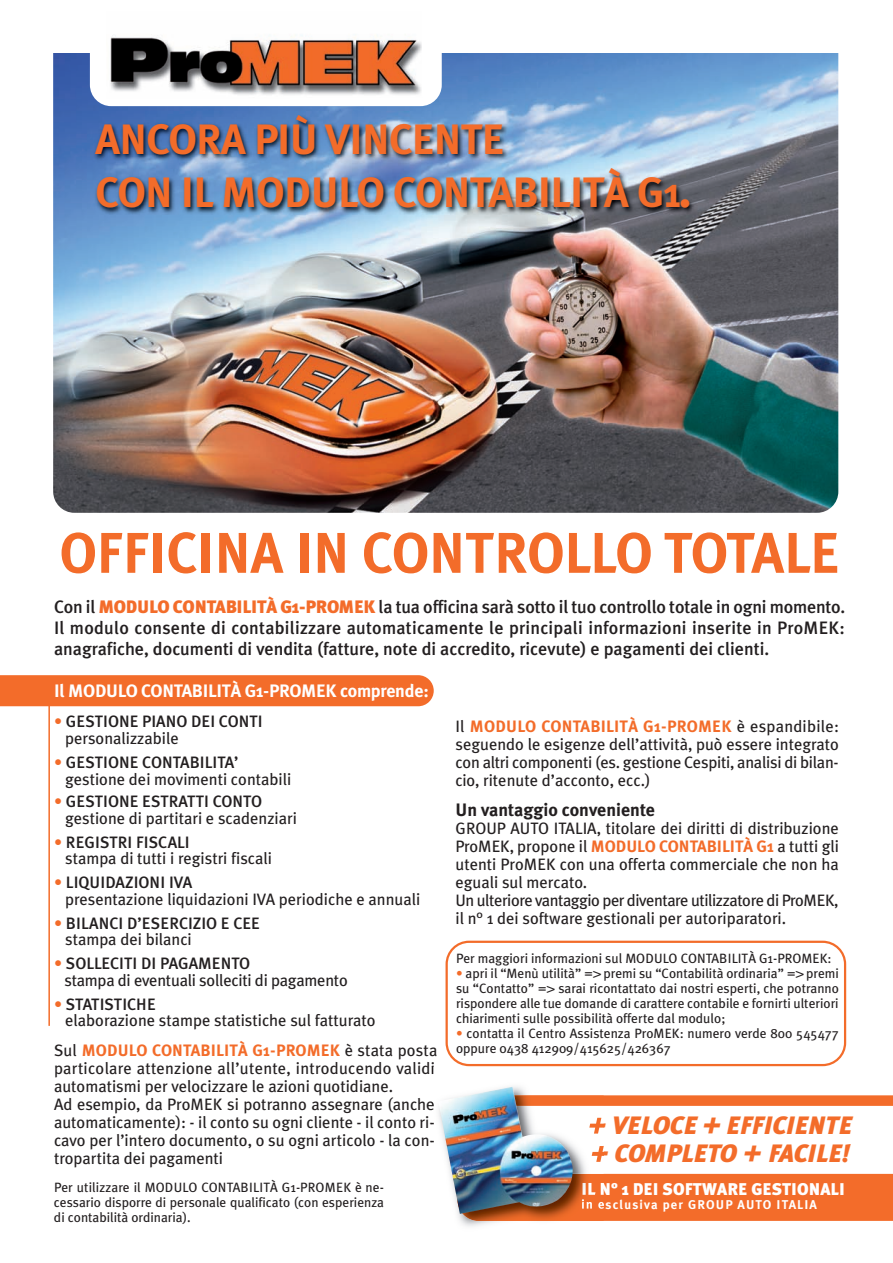
<style>
.page{position:relative;width:893px;height:1263px;background:#fff}
.page>*{position:absolute;margin:0;border:0;box-sizing:border-box;transform-origin:0 0}
.t1{font:700 57.3px "Meta Plus";color:#f36c2a}
.t2{font:700 42.45px/52.9px "Meta Plus";letter-spacing:-.015em;color:#f36c2a}
.t3{font:italic 900 25.05px/28.2px "Meta Plus";color:#f36c2a}
.t4{font:500 18px/21px "Meta Plus";color:#231f20;text-align:justify}
.t5{font:700 18px "Meta Plus";letter-spacing:-.015em;color:#fff}
.t6{font:700 18px "Meta Plus";color:#231f20}
.t7{font:900 16.95px "Meta Plus";letter-spacing:.005em;color:#fff}
.t8{font:16.5px/18px "Meta Plus";color:#231f20}
.t9{font:500 16.5px/16.5px "Meta Plus";color:#231f20}
.t10{font:13.5px/15px "Meta Plus";color:#231f20;text-align:justify}
.t11{font:700 12.75px "Meta Plus";letter-spacing:.09em;color:#fff}
.s1{font-weight:900;font-style:italic}
.s2{font-weight:900;color:#f36c2a}
.s3{font-weight:400;color:#f36c2a}
.s4{font-weight:400}
.s5{color:#f36c2a}
.s6{font-weight:500}
.s7{font-weight:700;color:#f36c2a}
.s8{font-family:"Helvetica"}
</style>
<div class="page">
<div style="left:0;top:675px;width:434px;height:31px;background:#f36c2a"></div>
<div style="left:604px;top:1095px;width:289px;height:126px;background:#f36c2a"></div>
<svg style="left:604px;top:1106px;width:289px;height:68px"></svg>
<img style="left:53px;top:54px;width:785px;height:459px">
<img style="left:88px;top:112px;width:717px;height:126px">
<img style="left:431px;top:1067px;width:96px;height:160px">
<img style="left:457px;top:1095px;width:147px;height:126px">
<img style="left:482px;top:1106px;width:21px;height:68px">
<img style="left:583px;top:1183px;width:21px;height:12px">
<img style="left:582px;top:1199px;width:22px;height:11px">
<img style="left:589px;top:1116px;width:15px;height:18px">
<img style="left:592px;top:1144px;width:12px;height:19px">
<img style="left:519px;top:1130px;width:54px;height:83px">
<div style="left:90px;top:20px;width:352px;height:86px;background:#fff;border-radius:21px"></div>
<img style="left:110px;top:35px;width:312px;height:60px">
<hr style="left:48px;top:696px;width:2px;height:330px;background:#f36c2a">
<svg style="left:446px;top:941px;width:400px;height:125px"></svg>
<h2 class="t2" style="left:95px;top:113px;width:598px">ANCORA PIÙ VINCENTE<br>CON IL MODULO CONTABILITÀ G1<span class="s1">.</span></h2>
<h1 class="t1" style="left:59px;top:519px;width:782px">OFFICINA IN CONTROLLO TOTALE</h1>
<p class="t4" style="left:54px;top:597px;width:793px">Con il <span class="s2">MODULO CONTABILITÀ G1-PROMEK</span> la tua officina sarà sotto il tuo controllo totale in ogni momento.<br>Il modulo consente di contabilizzare automaticamente le principali informazioni inserite in ProMEK: anagrafiche, documenti di vendita (fatture, note di accredito, ricevute) e pagamenti dei clienti.</p>
<p class="t5" style="left:54px;top:681px;width:376px">Il MODULO CONTABILITÀ G1-PROMEK comprende:</p>
<p class="t9" style="left:65px;top:713px;width:199px;text-indent:-11px"><span class="s3">•</span> GESTIONE PIANO DEI CONTI <span class="s4">personalizzabile</span></p>
<p class="t8" style="left:65px;top:754px;width:228px;line-height:16.5px;text-indent:-11px"><span class="s5">•</span> <span class="s6">GESTIONE CONTABILITA’ </span>gestione dei movimenti contabili</p>
<p class="t8" style="left:65px;top:793px;width:233px;line-height:16.5px;text-indent:-11px"><span class="s5">•</span> <span class="s6">GESTIONE ESTRATTI CONTO </span>gestione di partitari e scadenziari</p>
<p class="t8" style="left:65px;top:833px;width:208px;line-height:16.5px;text-indent:-11px"><span class="s5">•</span> <span class="s6">REGISTRI FISCALI<br></span>stampa di tutti i registri fiscali</p>
<p class="t8" style="left:65px;top:874px;width:357px;line-height:16.5px;text-indent:-11px"><span class="s5">•</span> <span class="s6">LIQUIDAZIONI IVA<br></span>presentazione liquidazioni IVA periodiche e annuali</p>
<p class="t9" style="left:65px;top:914px;width:196px;text-indent:-11px"><span class="s3">•</span> BILANCI D’ESERCIZIO E CEE <span class="s4">stampa dei bilanci</span></p>
<p class="t8" style="left:64px;top:955px;width:285px;line-height:16.5px;text-indent:-10px"><span class="s5">•</span> <span class="s6">SOLLECITI DI PAGAMENTO<br></span>stampa di eventuali solleciti di pagamento</p>
<p class="t8" style="left:65px;top:995px;width:312px;line-height:16.5px;text-indent:-11px"><span class="s5">•</span> <span class="s6">STATISTICHE<br></span>elaborazione stampe statistiche sul fatturato</p>
<p class="t8" style="left:54px;top:1041px;width:385px">Sul <span class="s7">MODULO CONTABILITÀ G1-PROMEK</span> è stata posta particolare attenzione all’utente, introducendo validi automatismi per velocizzare le azioni quotidiane.<br>Ad esempio, da ProMEK si potranno assegnare (anche automaticamente): - il conto su ogni cliente - il conto ri&shy;cavo per l’intero documento, o su ogni articolo - la con&shy;tropartita dei pagamenti</p>
<p class="t10" style="left:54px;top:1180px;width:332px">Per utilizzare il MODULO CONTABILITÀ G1-PROMEK è ne&shy;cessario disporre di personale qualificato (con esperienza di contabilità ordinaria).</p>
<p class="t8" style="left:455px;top:718px;width:385px;text-align:justify">Il <span class="s7">MODULO CONTABILITÀ G1-PROMEK</span> è espandibile: seguendo le esigenze dell’attività, può essere integrato con altri componenti (es. gestione Cespiti, analisi di bilan&shy;cio, ritenute d’acconto, ecc.)</p>
<p class="t6" style="left:455px;top:799px;width:201px">Un vantaggio conveniente</p>
<p class="t8" style="left:455px;top:820px;width:385px">GROUP AUTO ITALIA, titolare dei diritti di distribuzione ProMEK, propone il <span class="s7">MODULO CONTABILITÀ G1</span> a tutti gli utenti ProMEK con una offerta commerciale che non ha eguali sul mercato.<br>Un ulteriore vantaggio per diventare utilizzatore di ProMEK, il n° 1 dei software gestionali per autoriparatori.</p>
<p class="t10" style="left:456px;top:951px;width:377px">Per maggiori informazioni sul MODULO CONTABILITÀ G1-PROMEK:</p>
<p class="t10" style="left:456px;top:966px;width:384px"><span class="s5">•</span> apri il “Menù utilità” =<span class="s8">&gt;</span> premi su “Contabilità ordinaria” =<span class="s8">&gt;</span> premi su “Contatto” =<span class="s8">&gt;</span> sarai ricontattato dai nostri esperti, che potranno rispondere alle tue domande di carattere contabile e fornirti ulteriori chiarimenti sulle possibilità offerte dal modulo;</p>
<p class="t10" style="left:456px;top:1026px;width:384px"><span class="s5">•</span> contatta il Centro Assistenza ProMEK: numero verde 800 545477 oppure 0438 412909/415625/426367</p>
<h3 class="t3" style="left:588px;top:1111px;width:265px">+ VELOCE + EFFICIENTE + COMPLETO + FACILE!</h3>
<p class="t7" style="left:581px;top:1179px;width:265px">IL N° 1 DEI SOFTWARE GESTIONALI</p>
<p class="t11" style="left:581px;top:1197px;width:237px">in esclusiva per GROUP AUTO ITALIA</p>
</div>
